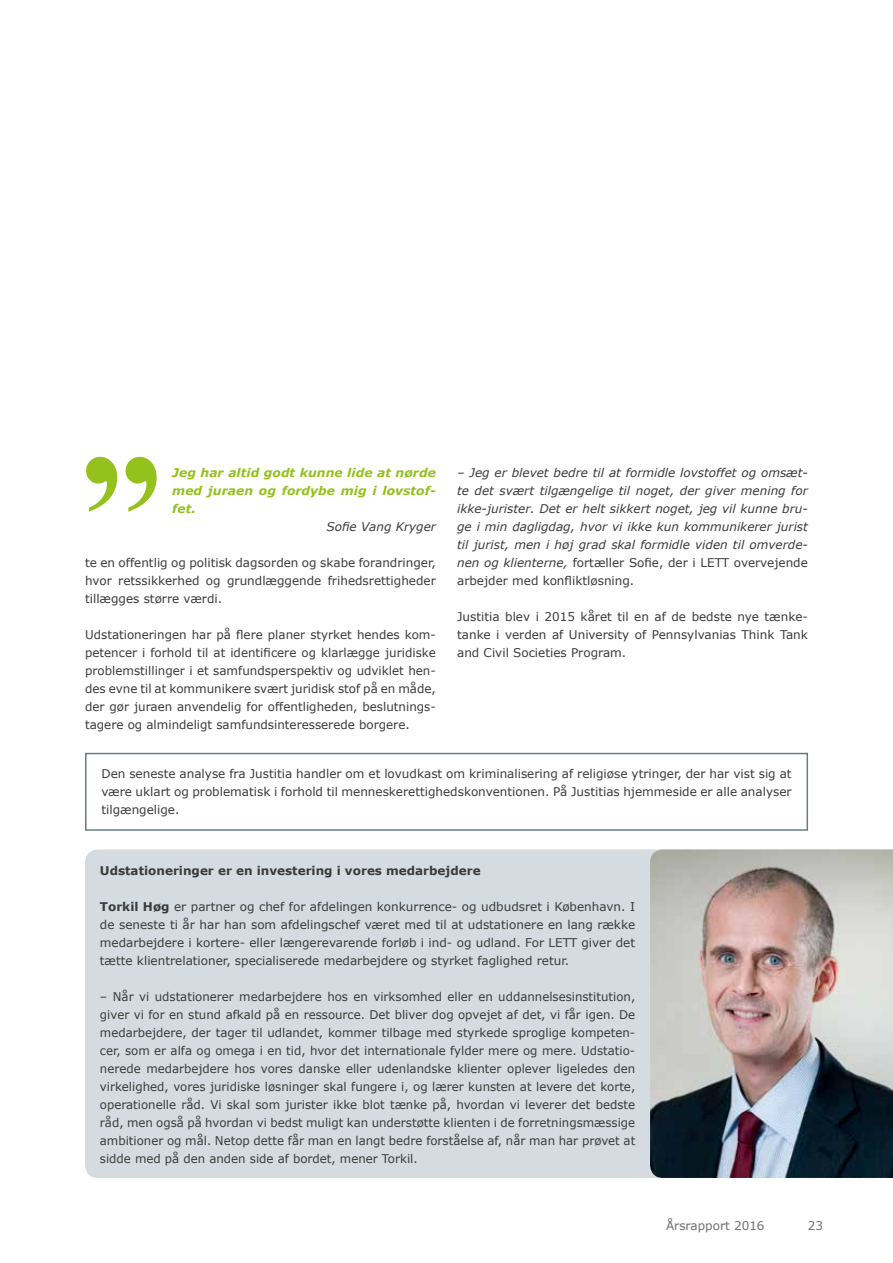
<style>
.page{position:relative;width:893px;height:1263px;background:#fff}
.page>*{position:absolute;margin:0;border:0;box-sizing:border-box;transform-origin:0 0}
.t1{font:700 168px "Times New Roman";color:#94c11c}
.t2{font:12px/18px "Verdana";color:#3b3b3a;text-align:justify}
.t3{font:italic 12px/18px "Verdana";color:#3b3b3a;text-align:justify}
.t4{font:italic 700 12px/18px "Verdana";color:#94c11c;text-align:justify}
.t5{font:700 12px "Verdana";color:#3b3b3a}
.t6{font:12px "Verdana";color:#6f6f6e}
.s1{font-style:normal}
.s2{font-weight:700}
</style>
<div class="page">
<div style="left:85px;top:753px;width:723px;height:78px;border:2px solid #677b88"></div>
<div style="left:85px;top:849px;width:565px;height:329px;background:#d4dce1"></div>
<img style="left:650px;top:849px;width:243px;height:329px">
<h1 class="t1" style="left:79px;top:310px;width:85px">„</h1>
<p class="t4" style="left:172px;top:463px;width:265px">Jeg har altid godt kunne lide at nørde med juraen og fordybe mig i lovstof&shy;fet.</p>
<p class="t3" style="left:327px;top:517px;width:111px">Sofie Vang Kryger</p>
<p class="t2" style="left:85px;top:553px;width:352px">te en offentlig og politisk dagsorden og skabe forandringer, hvor retssikkerhed og grundlæggende frihedsrettigheder tillægges større værdi.</p>
<p class="t2" style="left:85px;top:625px;width:352px">Udstationeringen har på flere planer styrket hendes kom&shy;petencer i forhold til at identificere og klarlægge juridiske problemstillinger i et samfundsperspektiv og udviklet hen&shy;des evne til at kommunikere svært juridisk stof på en måde, der gør juraen anvendelig for offentligheden, beslutnings&shy;tagere og almindeligt samfundsinteresserede borgere.</p>
<p class="t3" style="left:457px;top:463px;width:352px">– Jeg er blevet bedre til at formidle lovstoffet og omsæt&shy;te det svært tilgængelige til noget, der giver mening for ikke-jurister. Det er helt sikkert noget, jeg vil kunne bru&shy;ge i min dagligdag, hvor vi ikke kun kommunikerer jurist til jurist, men i høj grad skal formidle viden til omverde&shy;nen og klienterne, <span class="s1">fortæller Sofie, der i LETT overvejende arbejder med konfliktløsning.</span></p>
<p class="t2" style="left:457px;top:607px;width:352px;text-align:left">Justitia blev i 2015 kåret til en af de bedste nye tænke&shy;tanke i verden af University of Pennsylvanias Think Tank and Civil Societies Program.</p>
<p class="t2" style="left:101px;top:765px;width:692px">Den seneste analyse fra Justitia handler om et lovudkast om kriminalisering af religiøse ytringer, der har vist sig at være uklart og problematisk i forhold til menneskerettighedskonventionen. På Justitias hjemmeside er alle analyser tilgængelige.</p>
<p class="t5" style="left:100px;top:862px;width:382px">Udstationeringer er en investering i vores medarbejdere</p>
<p class="t2" style="left:100px;top:897px;width:537px"><span class="s2">Torkil Høg</span> er partner og chef for afdelingen konkurrence- og udbudsret i København. I de seneste ti år har han som afdelingschef været med til at udstationere en lang række medarbejdere i kortere- eller længerevarende forløb i ind- og udland. For LETT giver det tætte klientrelationer, specialiserede medarbejdere og styrket faglighed retur.</p>
<p class="t2" style="left:100px;top:987px;width:537px">– Når vi udstationerer medarbejdere hos en virksomhed eller en uddannelsesinstitution, giver vi for en stund afkald på en ressource. Det bliver dog opvejet af det, vi får igen. De medarbejdere, der tager til udlandet, kommer tilbage med styrkede sproglige kompeten&shy;cer, som er alfa og omega i en tid, hvor det internationale fylder mere og mere. Udstatio&shy;nerede medarbejdere hos vores danske eller udenlandske klienter oplever ligeledes den virkelighed, vores juridiske løsninger skal fungere i, og lærer kunsten at levere det korte, operationelle råd. Vi skal som jurister ikke blot tænke på, hvordan vi leverer det bedste råd, men også på hvordan vi bedst muligt kan understøtte klienten i de forretningsmæssige ambitioner og mål. Netop dette får man en langt bedre forståelse af, når man har prøvet at sidde med på den anden side af bordet, mener Torkil.</p>
<p class="t6" style="left:666px;top:1217px;width:100px">Årsrapport 2016</p>
<p class="t6" style="left:808px;top:1217px;width:17px">23</p>
</div>
